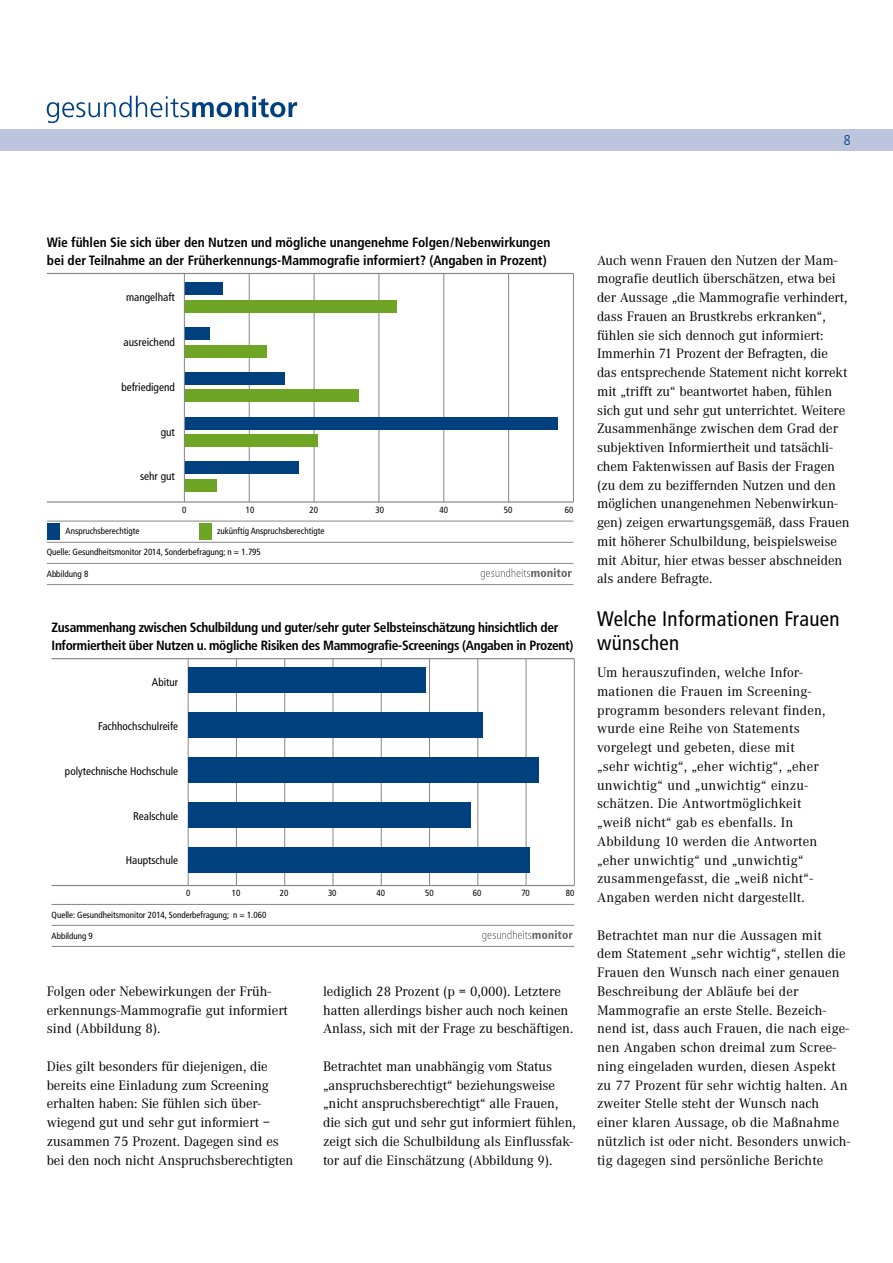
<style>
.page{position:relative;width:893px;height:1263px;background:#fff}
.page>*{position:absolute;margin:0;border:0;box-sizing:border-box;transform-origin:0 0}
.t1{font:condensed 21px/24px "Frutiger LT Pro";letter-spacing:.015em;color:#000}
.t2{font:14.25px/18.8px "Corporate A";letter-spacing:-.005em;color:#000}
.t3{font:14.25px/18.8px "Corporate A";letter-spacing:.015em;color:#000}
.t4{font:300 condensed 14.25px "Frutiger LT Pro";color:#00407f}
.t5{font:700 condensed 13.5px/18px "Frutiger LT Pro";letter-spacing:-.005em;color:#000}
.t6{font:700 condensed 13.35px/17.9px "Frutiger LT Pro";letter-spacing:-.025em;color:#000}
.t7{font:condensed 11.25px "Frutiger LT Pro";color:#000}
.t8{font:condensed 11.1px "Frutiger LT Pro";color:#000}
.t9{font:condensed 9px "Frutiger LT Pro";color:#000}
.t10{font:condensed 8.85px "Frutiger LT Pro";color:#000}
</style>
<div class="page">
<div style="left:0;top:130px;width:893px;height:21px;background:#bcc4de"></div>
<svg style="left:47px;top:96px;width:250px;height:27px"></svg>
<hr style="left:51px;top:658px;width:523px;height:1px;background:#868786">
<hr style="left:52px;top:885px;width:522px;height:1px;background:#868786">
<hr style="left:52px;top:925px;width:522px;height:1px;background:#868786">
<hr style="left:52px;top:946px;width:522px;height:1px;background:#868786">
<svg style="left:482px;top:930px;width:91px;height:11px"></svg>
<hr style="left:52px;top:904px;width:522px;height:1px;background:#868786">
<hr style="left:236px;top:659px;width:1px;height:227px;background:#868786">
<hr style="left:284px;top:659px;width:1px;height:227px;background:#868786">
<hr style="left:381px;top:659px;width:1px;height:227px;background:#868786">
<hr style="left:333px;top:659px;width:1px;height:227px;background:#868786">
<hr style="left:477px;top:659px;width:1px;height:227px;background:#868786">
<hr style="left:429px;top:659px;width:1px;height:227px;background:#868786">
<hr style="left:526px;top:659px;width:1px;height:227px;background:#868786">
<hr style="left:574px;top:659px;width:1px;height:227px;background:#868786">
<hr style="left:188px;top:659px;width:1px;height:227px;background:#868786">
<div style="left:188px;top:668px;width:238px;height:25px;background:#00407f"></div>
<div style="left:188px;top:713px;width:295px;height:25px;background:#00407f"></div>
<div style="left:188px;top:758px;width:351px;height:25px;background:#00407f"></div>
<div style="left:188px;top:802px;width:283px;height:26px;background:#00407f"></div>
<div style="left:188px;top:847px;width:342px;height:26px;background:#00407f"></div>
<hr style="left:47px;top:273px;width:526px;height:1px;background:#868786">
<hr style="left:47px;top:501px;width:526px;height:2px;background:#868786">
<hr style="left:47px;top:563px;width:526px;height:1px;background:#868786">
<hr style="left:47px;top:584px;width:526px;height:1px;background:#868786">
<svg style="left:481px;top:568px;width:91px;height:12px"></svg>
<hr style="left:47px;top:521px;width:526px;height:1px;background:#868786">
<hr style="left:47px;top:542px;width:526px;height:1px;background:#868786">
<hr style="left:249px;top:273px;width:1px;height:229px;background:#868786">
<hr style="left:314px;top:273px;width:1px;height:229px;background:#868786">
<hr style="left:443px;top:273px;width:1px;height:229px;background:#868786">
<hr style="left:379px;top:273px;width:1px;height:229px;background:#868786">
<hr style="left:508px;top:273px;width:1px;height:229px;background:#868786">
<hr style="left:573px;top:273px;width:1px;height:229px;background:#868786">
<div style="left:185px;top:282px;width:38px;height:13px;background:#00407f"></div>
<div style="left:185px;top:300px;width:212px;height:13px;background:#6ea525"></div>
<div style="left:185px;top:327px;width:25px;height:13px;background:#00407f"></div>
<div style="left:185px;top:345px;width:82px;height:12px;background:#6ea525"></div>
<div style="left:185px;top:372px;width:100px;height:13px;background:#00407f"></div>
<div style="left:185px;top:389px;width:174px;height:13px;background:#6ea525"></div>
<div style="left:185px;top:417px;width:372px;height:12px;background:#00407f"></div>
<div style="left:185px;top:434px;width:133px;height:13px;background:#6ea525"></div>
<div style="left:185px;top:461px;width:114px;height:13px;background:#00407f"></div>
<div style="left:185px;top:479px;width:32px;height:13px;background:#6ea525"></div>
<hr style="left:184px;top:273px;width:1px;height:229px;background:#868786">
<div style="left:47px;top:523px;width:13px;height:17px;background:#00407f"></div>
<div style="left:199px;top:523px;width:12px;height:17px;background:#6ea525"></div>
<p class="t4" style="left:844px;top:135px;width:8px">8</p>
<p class="t5" style="left:47px;top:234px;width:505px">Wie fühlen Sie sich über den Nutzen und mögliche unangenehme Folgen/Nebenwirkungen bei der Teilnahme an der Früherkennungs-Mammografie informiert? (Angaben in Prozent)</p>
<p class="t7" style="left:126px;top:293px;width:50px">mangelhaft</p>
<p class="t7" style="left:124px;top:338px;width:53px">ausreichend</p>
<p class="t7" style="left:121px;top:383px;width:55px">befriedigend</p>
<p class="t7" style="left:161px;top:427px;width:16px">gut</p>
<p class="t7" style="left:140px;top:472px;width:36px">sehr gut</p>
<p class="t9" style="left:182px;top:506px;width:6px">0</p>
<p class="t9" style="left:246px;top:506px;width:10px">10</p>
<p class="t9" style="left:310px;top:506px;width:10px">20</p>
<p class="t9" style="left:375px;top:506px;width:10px">30</p>
<p class="t9" style="left:439px;top:506px;width:10px">40</p>
<p class="t9" style="left:504px;top:506px;width:10px">50</p>
<p class="t9" style="left:565px;top:506px;width:10px">60</p>
<p class="t9" style="left:66px;top:528px;width:75px">Anspruchsberechtigte</p>
<p class="t9" style="left:217px;top:528px;width:109px">zukünftig Anspruchsberechtigte</p>
<p class="t9" style="left:47px;top:549px;width:216px">Quelle: Gesundheitsmonitor 2014, Sonderbefragung; n = 1.795</p>
<p class="t9" style="left:47px;top:570px;width:43px">Abbildung 8</p>
<p class="t6" style="left:52px;top:620px;width:523px">Zusammenhang zwischen Schulbildung und guter/sehr guter Selbsteinschätzung hinsichtlich der<br>Informiertheit über Nutzen u. mögliche Risiken des Mammografie-Screenings (Angaben in Prozent)</p>
<p class="t8" style="left:152px;top:678px;width:28px">Abitur</p>
<p class="t8" style="left:98px;top:722px;width:82px">Fachhochschulreife</p>
<p class="t8" style="left:65px;top:767px;width:115px">polytechnische Hochschule</p>
<p class="t8" style="left:133px;top:812px;width:47px">Realschule</p>
<p class="t8" style="left:126px;top:856px;width:54px">Hauptschule</p>
<p class="t10" style="left:186px;top:890px;width:6px">0</p>
<p class="t10" style="left:232px;top:890px;width:10px">10</p>
<p class="t10" style="left:280px;top:890px;width:10px">20</p>
<p class="t10" style="left:328px;top:890px;width:10px">30</p>
<p class="t10" style="left:377px;top:890px;width:10px">40</p>
<p class="t10" style="left:425px;top:890px;width:10px">50</p>
<p class="t10" style="left:473px;top:890px;width:10px">60</p>
<p class="t10" style="left:521px;top:890px;width:10px">70</p>
<p class="t10" style="left:566px;top:890px;width:10px">80</p>
<p class="t10" style="left:52px;top:932px;width:43px">Abbildung 9</p>
<p class="t10" style="left:52px;top:911px;width:216px">Quelle: Gesundheitsmonitor 2014, Sonderbefragung; n = 1.060</p>
<p class="t2" style="left:47px;top:983px;width:243px">Folgen oder Nebewir kungen der Früh&shy;erkennungs-Mammo grafie gut informiert sind (Abbildung 8).</p>
<p class="t2" style="left:47px;top:1058px;width:248px">Dies gilt besonders für diejenigen, die bereits eine Einladung zum Screening erhalten haben: Sie fühlen sich über&shy;wiegend gut und sehr gut informiert – zusammen 75 Prozent. Dagegen sind es bei den noch nicht Anspruchsberechtigten</p>
<p class="t2" style="left:323px;top:983px;width:252px">lediglich 28 Prozent (p = 0,000). Letztere hatten allerdings bisher auch noch keinen<br>Anlass, sich mit der Frage zu beschäftigen.</p>
<p class="t2" style="left:323px;top:1058px;width:254px">Betrachtet man unabhängig vom Status „anspruchsberechtigt“ beziehungsweise „nicht anspruchsberechtigt“ alle Frauen, die sich gut und sehr gut informiert fühlen, zeigt sich die Schulbildung als Einflussfak&shy;tor auf die Einschätzung (Ab bildung 9).</p>
<p class="t2" style="left:597px;top:252px;width:254px">Auch wenn Frauen den Nutzen der Mam&shy;mografie deutlich überschätzen, etwa bei der Aussage „die Mammografie verhindert, dass Frauen an Brustkrebs erkranken“, fühlen sie sich dennoch gut informiert:<br>Immerhin 71 Prozent der Befragten, die das entsprechende Statement nicht korrekt mit „trifft zu“ beantwortet haben, fühlen sich gut und sehr gut unterrichtet. Weitere Zusammenhänge zwischen dem Grad der subjektiven Informiertheit und tatsächli&shy;chem Faktenwissen auf Basis der Fragen (zu dem zu beziffernden Nutzen und den möglichen unangenehmen Nebenwirkun&shy;gen) zeigen erwartungsgemäß, dass Frauen mit höherer Schulbildung, beispielsweise mit Abitur, hier etwas besser abschneiden als andere Befragte.</p>
<h1 class="t1" style="left:597px;top:609px;width:244px">Welche Informationen Frauen wünschen</h1>
<p class="t3" style="left:597px;top:664px;width:230px">Um herauszufinden, welche Infor&shy;mationen die Frauen im Screening&shy;programm besonders relevant finden, wurde eine Reihe von Statements vorgelegt und gebeten, diese mit „sehr wichtig“, „eher wichtig“, „eher unwichtig“ und „un wichtig“ einzu&shy;schätzen. Die Antwortmöglichkeit „weiß nicht“ gab es ebenfalls. In Abbildung 10 werden die Antworten „eher unwichtig“ und „unwichtig“<br>zu sammengefasst, die „weiß nicht“- Angaben werden nicht dargestellt.</p>
<p class="t2" style="left:597px;top:927px;width:255px">Betrachtet man nur die Aussagen mit dem Statement „sehr wichtig“, stellen die Frauen den Wunsch nach einer genauen Beschreibung der Abläufe bei der<br>Mam mo grafie an erste Stelle. Bezeich&shy;nend ist, dass auch Frauen, die nach eige&shy;nen Angaben schon dreimal zum Scree&shy;ning eingeladen wurden, diesen Aspekt zu 77 Prozent für sehr wichtig halten. An zweiter Stelle steht der Wunsch nach einer klaren Aussage, ob die Maßnahme nützlich ist oder nicht. Besonders unwich&shy;tig dagegen sind persönliche Berichte</p>
</div>
